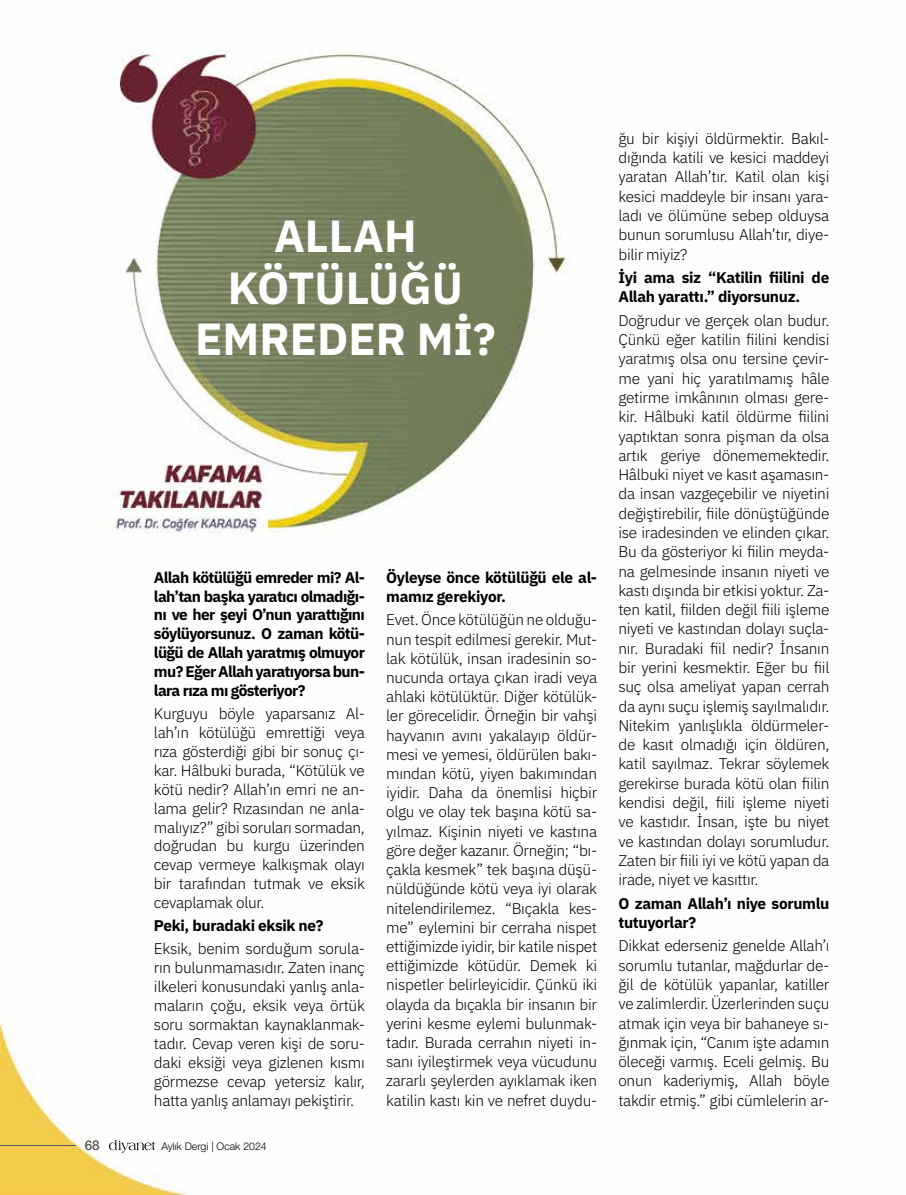
<style>
.page{position:relative;width:906px;height:1195px;background:#fff}
.page>*{position:absolute;margin:0;border:0;box-sizing:border-box;transform-origin:0 0}
.t1{font:700 45px/51.8px "IBM Plex Sans";color:#fff;text-align:center}
.t2{font:300 15.45px/19.4px "IBM Plex Sans";letter-spacing:-.02em;color:#000;text-align:justify}
.t3{font:700 15.45px/18.9px "IBM Plex Sans";letter-spacing:-.02em;color:#000}
.t4{font:500 13.5px "Helvetica Neue LT Pro";color:#575756}
.t5{font:300 10.5px "Helvetica Neue LT Pro";color:#000}
</style>
<div class="page">
<img style="left:0;top:50px;width:571px;height:1145px">
<hr style="left:0;top:1145px;width:75px;height:1px;background:#575756">
<svg style="left:109px;top:1140px;width:46px;height:13px"></svg>
<h1 class="t1" style="left:195px;top:206px;width:302px">ALLAH<br>KÖTÜLÜĞÜ<br>EMREDER Mİ?</h1>
<p class="t3" style="left:154px;top:566px;width:212px;text-align:justify">Allah kötülüğü emreder mi? Al&shy;lah’tan başka yaratıcı olmadığı&shy;nı ve her şeyi O’nun yarattığını söylüyorsunuz. O zaman kötü&shy;lüğü de Allah yaratmış olmuyor mu? Eğer Allah yaratıyorsa bun&shy;lara rıza mı gösteriyor?</p>
<p class="t2" style="left:154px;top:703px;width:212px;line-height:18.9px">Kurguyu böyle yaparsanız Al&shy;lah’ın kötülüğü emrettiği veya rıza gösterdiği gibi bir sonuç çı&shy;kar. Hâlbuki burada, “Kötülük ve kötü nedir? Allah’ın emri ne an&shy;lama gelir? Rızasından ne anla&shy;malıyız?” gibi soruları sormadan, doğrudan bu kurgu üzerinden cevap vermeye kalkışmak olayı bir tarafından tutmak ve eksik cevaplamak olur.</p>
<p class="t3" style="left:154px;top:915px;width:171px">Peki, buradaki eksik ne?</p>
<p class="t2" style="left:154px;top:938px;width:212px;line-height:18.9px">Eksik, benim sorduğum sorula&shy;rın bulunmamasıdır. Zaten inanç ilkeleri konusundaki yanlış anla&shy;maların çoğu, eksik veya örtük soru sormaktan kaynaklanmak&shy;tadır. Cevap veren kişi de soru&shy;daki eksiği veya gizlenen kısmı görmezse cevap yetersiz kalır, hatta yanlış anlamayı pekiştirir.</p>
<p class="t4" style="left:85px;top:1137px;width:17px">68</p>
<p class="t5" style="left:161px;top:1139px;width:107px">Aylık Dergi | Ocak 2024</p>
<p class="t3" style="left:386px;top:566px;width:212px">Öyleyse önce kötülüğü ele al&shy;mamız gerekiyor.</p>
<p class="t2" style="left:386px;top:609px;width:212px">Evet. Önce kötülüğün ne olduğu&shy;nun tespit edilmesi gerekir. Mut&shy;lak kötülük, insan iradesinin so&shy;nucunda ortaya çıkan iradi veya ahlaki kötülüktür. Diğer kötülük&shy;ler görecelidir. Örneğin bir vahşi hayvanın avını yakalayıp öldür&shy;mesi ve yemesi, öldürülen bakı&shy;mından kötü, yiyen bakımından iyidir. Daha da önemlisi hiçbir olgu ve olay tek başına kötü sa&shy;yılmaz. Kişinin niyeti ve kastına göre değer kazanır. Örneğin; “bı&shy;çakla kesmek” tek başına düşü&shy;nüldüğünde kötü veya iyi olarak nitelendirilemez. “Bıçakla kes&shy;me” eylemini bir cerraha nispet ettiğimizde iyidir, bir katile nispet ettiğimizde kötüdür. Demek ki nispetler belirleyicidir. Çünkü iki olayda da bıçakla bir insanın bir yerini kesme eylemi bulunmak&shy;tadır. Burada cerrahın niyeti in&shy;sanı iyileştirmek veya vücudunu zararlı şeylerden ayıklamak iken katilin kastı kin ve nefret duydu-</p>
<p class="t2" style="left:618px;top:127px;width:212px">ğu bir kişiyi öldürmektir. Bakıl&shy;dığında katili ve kesici maddeyi yaratan Allah’tır. Katil olan kişi kesici maddeyle bir insanı yara&shy;ladı ve ölümüne sebep olduysa bunun sorumlusu Allah’tır, diye&shy;bilir miyiz?</p>
<p class="t3" style="left:618px;top:267px;width:212px;line-height:19.4px">İyi ama siz “Katilin fiilini de<br>Allah yarattı.” diyorsunuz.</p>
<p class="t2" style="left:618px;top:309px;width:212px">Doğrudur ve gerçek olan budur.<br>Çünkü eğer katilin fiilini kendisi yaratmış olsa onu tersine çevir&shy;me yani hiç yaratılmamış hâle getirme imkânının olması gere&shy;kir. Hâlbuki katil öldürme fiilini yaptıktan sonra pişman da olsa artık geriye dönememektedir.<br>Hâlbuki niyet ve kasıt aşamasın&shy;da insan vazgeçebilir ve niyetini değiştirebilir, fiile dönüştüğünde ise iradesinden ve elinden çıkar.<br>Bu da gösteriyor ki fiilin meyda&shy;na gelmesinde insanın niyeti ve kastı dışında bir etkisi yoktur. Za&shy;ten katil, fiilden değil fiili işleme niyeti ve kastından dolayı suçla&shy;nır. Buradaki fiil nedir? İnsanın bir yerini kesmektir. Eğer bu fiil suç olsa ameliyat yapan cerrah da aynı suçu işlemiş sayılmalıdır.<br>Nitekim yanlışlıkla öldürmeler&shy;de kasıt olmadığı için öldüren, katil sayılmaz. Tekrar söylemek gerekirse burada kötü olan fiilin kendisi değil, fiili işleme niyeti ve kastıdır. İnsan, işte bu niyet ve kastından dolayı sorumludur.<br>Zaten bir fiili iyi ve kötü yapan da irade, niyet ve kasıttır.</p>
<p class="t3" style="left:618px;top:892px;width:212px;line-height:19.4px">O zaman Allah’ı niye sorumlu tutuyorlar?</p>
<p class="t2" style="left:618px;top:935px;width:212px">Dikkat ederseniz genelde Allah’ı sorumlu tutanlar, mağdurlar de&shy;ğil de kötülük yapanlar, katiller ve zalimlerdir. Üzerlerinden suçu atmak için veya bir bahaneye sı&shy;ğınmak için, “Canım işte adamın öleceği varmış. Eceli gelmiş. Bu onun kaderiymiş, Allah böyle takdir etmiş.” gibi cümlelerin ar-</p>
</div>
